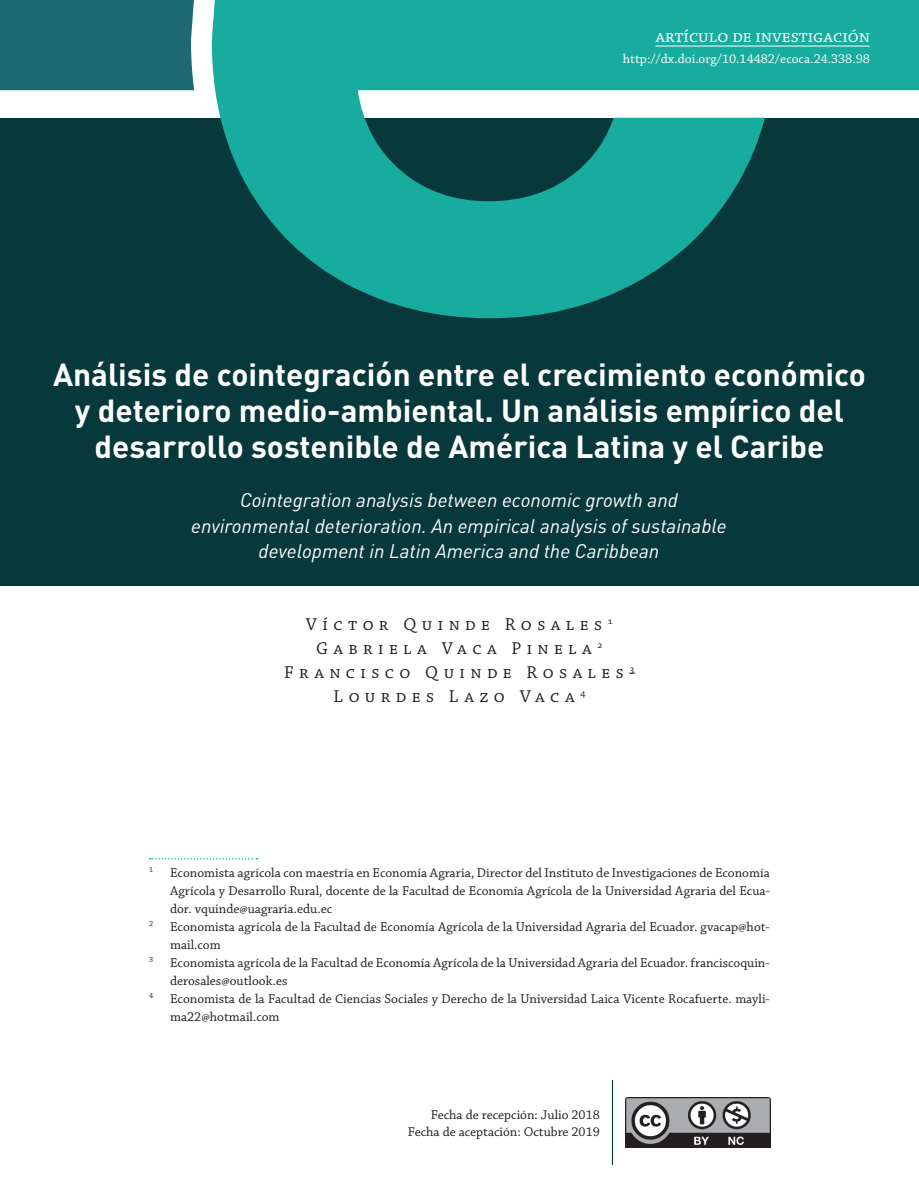
<style>
.page{position:relative;width:919px;height:1191px;background:#fff}
.page>*{position:absolute;margin:0;border:0;box-sizing:border-box;transform-origin:0 0}
.t1{font:700 31.5px/36px "DIN Pro";color:#fff;text-align:center}
.t2{font:italic 19.5px/25.5px "DIN";color:#fff;text-align:center}
.t3{font:18px/24px "Chaparral Pro";letter-spacing:.3em;color:#231f20;text-align:center}
.t4{font:18px "Chaparral Pro";color:#fff}
.t5{font:13.5px/16.5px "Chaparral Pro";color:#231f20;text-align:right}
.t6{font:13.5px "Chaparral Pro";color:#fff}
</style>
<div class="page">
<div style="left:0;top:118px;width:918px;height:467px;background:#06383c"></div>
<svg style="left:212px;top:0;width:706px;height:318px;fill:#18ac9e"></svg>
<div style="left:0;top:0;width:194px;height:90px;background:#1e6a71"></div>
<hr style="left:655px;top:46px;width:214px;height:1px;background:#fff">
<img style="left:625px;top:1097px;width:145px;height:50px">
<svg style="left:150px;top:858px;width:107px;height:1px"></svg>
<hr style="left:612px;top:1080px;width:1px;height:85px;background:#06383c">
<h3 class="t4" style="left:655px;top:26px;width:216px">artículo de investigación</h3>
<p class="t6" style="left:623px;top:51px;width:248px">http://dx.doi.org/10.14482/ecoca.24.338.98</p>
<h1 class="t1" style="left:53px;top:355px;width:814px">Análisis de cointegración entre el crecimiento económico y deterioro medio-ambiental. Un análisis empírico del desarrollo sostenible de América Latina y el Caribe</h1>
<h2 class="t2" style="left:191px;top:487px;width:537px">Cointegration analysis between economic growth and environmental deterioration. An empirical analysis of sustainable development in Latin America and the Caribbean</h2>
<h3 class="t3" style="left:284px;top:613px;width:352px">Víctor Quinde Rosales <sup>1<br></sup>Gabriela Vaca Pinela <sup>2<br></sup>Francisco Quinde Rosales <sup>3<br></sup>Lourdes Lazo Vaca <sup>4</sup></h3>
<p class="t5" style="left:149px;top:864px;width:622px"><sup>1</sup> Economista agrícola con maestría en Economía Agraria, Director del Instituto de Investigaciones de Economía</p>
<p class="t5" style="left:170px;top:882px;width:601px">Agrícola y Desarrollo Rural, docente de la Facultad de Economía Agrícola de la Universidad Agraria del Ecua-</p>
<p class="t5" style="left:170px;top:900px;width:163px">dor. vquinde@uagraria.edu.ec</p>
<p class="t5" style="left:149px;top:918px;width:622px"><sup>2</sup> Economista agrícola de la Facultad de Economía Agrícola de la Universidad Agraria del Ecuador. gvacap@hot-</p>
<p class="t5" style="left:170px;top:936px;width:52px">mail.com</p>
<p class="t5" style="left:149px;top:954px;width:622px"><sup>3</sup> Economista agrícola de la Facultad de Economía Agrícola de la Universidad Agraria del Ecuador. franciscoquin-</p>
<p class="t5" style="left:170px;top:972px;width:119px">derosales@outlook.es</p>
<p class="t5" style="left:149px;top:990px;width:622px"><sup>4</sup> Economista de la Facultad de Ciencias Sociales y Derecho de la Universidad Laica Vicente Rocafuerte. mayli-</p>
<p class="t5" style="left:170px;top:1008px;width:111px">ma22@hotmail.com</p>
<p class="t5" style="left:408px;top:1107px;width:193px">Fecha de recepción: Julio 2018<br>Fecha de aceptación: Octubre 2019</p>
</div>
